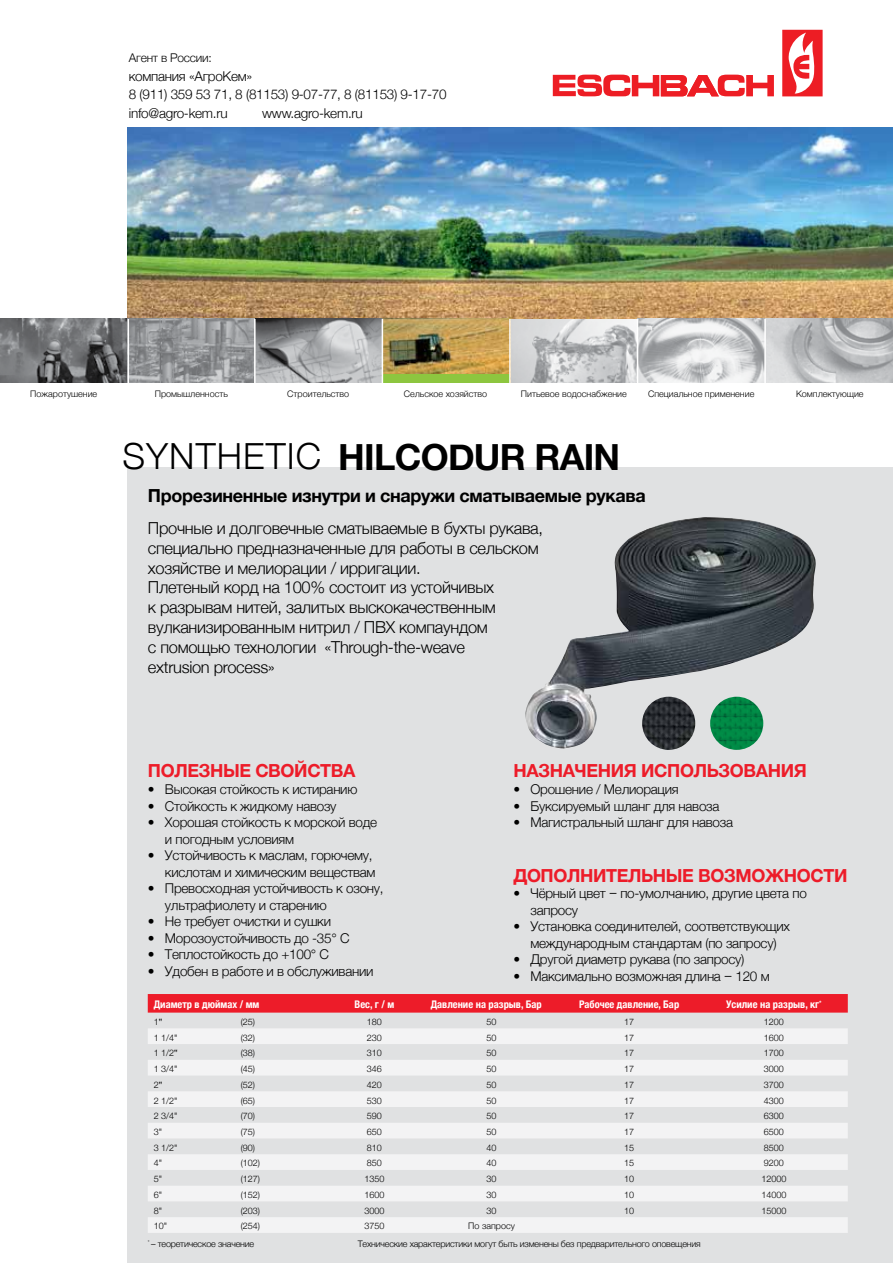
<style>
.page{position:relative;width:893px;height:1263px;background:#fff}
.page>*{position:absolute;margin:0;border:0;box-sizing:border-box;transform-origin:0 0}
.t1{font:700 36px "Helvetica Neue";letter-spacing:-.02em;color:#000}
.t2{font:300 36px "Helvetica Neue";letter-spacing:.03em;color:#000}
.t3{font:700 18px "Helvetica Neue";letter-spacing:-.02em;color:#ed1c29}
.t4{font:700 18px "Helvetica Neue";letter-spacing:-.02em;color:#000}
.t5{font:300 16.5px/19.8px "Helvetica Neue";letter-spacing:-.02em;color:#000}
.t6{font:300 condensed 16.5px "Frutiger";color:#ed1c29}
.t7{font:300 13.5px/16.5px "Helvetica Neue";letter-spacing:-.02em;color:#000}
.t8{font:300 12px "Helvetica Neue";letter-spacing:-.02em;color:#000}
.t9{font:700 condensed 10.5px "Helvetica Neue";color:#fff}
.t10{font:300 9px "Helvetica Neue";color:#000}
.t11{font:300 9px "Helvetica Neue";letter-spacing:-.02em;color:#000}
.s1{font-family:"Futuris Cyrillic";font-weight:400}
.s2{font-family:"Minion Pro";font-weight:700}
</style>
<div class="page">
<img style="left:0;top:319px;width:893px;height:64px">
<img style="left:128px;top:128px;width:765px;height:191px">
<div style="left:128px;top:468px;width:765px;height:795px;background:#e0e1e2"></div>
<svg style="left:782px;top:30px;width:41px;height:66px"></svg>
<svg style="left:553px;top:75px;width:221px;height:21px"></svg>
<hr style="left:128px;top:319px;width:1px;height:67px;background:#fff">
<hr style="left:254px;top:319px;width:2px;height:72px;background:#fff">
<hr style="left:764px;top:319px;width:2px;height:67px;background:#fff">
<hr style="left:637px;top:319px;width:1px;height:67px;background:#fff">
<div style="left:382px;top:374px;width:128px;height:9px;background:#8dc63f"></div>
<hr style="left:382px;top:319px;width:1px;height:67px;background:#fff">
<hr style="left:509px;top:319px;width:2px;height:67px;background:#fff">
<img style="left:525px;top:517px;width:291px;height:231px">
<img style="left:642px;top:697px;width:53px;height:53px;border-radius:27px">
<img style="left:710px;top:697px;width:53px;height:53px;border-radius:27px">
<div style="left:148px;top:994px;width:700px;height:18px;background:#ed1c29"></div>
<div style="left:148px;top:1028px;width:700px;height:16px;background:#f3f3f4"></div>
<svg style="left:148px;top:1060px;width:700px;height:173px;fill:#f3f3f4"></svg>
<p class="t8" style="left:129px;top:48px;width:84px">Агент в России:</p>
<p class="t7" style="left:129px;top:66px;width:319px;line-height:18.3px">компания «АгроКем»<br>8 (911) 359 53 71, 8 (81153) 9-07-77, 8 (81153) 9-17-70 info@agro-kem.ru</p>
<p class="t7" style="left:262px;top:104px;width:102px">www.agro-kem.ru</p>
<p class="t10" style="left:30px;top:387px;width:68px">Пожаротушение</p>
<p class="t10" style="left:155px;top:387px;width:75px">Промышленность</p>
<p class="t10" style="left:287px;top:387px;width:63px">Строительство</p>
<p class="t10" style="left:404px;top:387px;width:85px">Сельское хозяйство</p>
<p class="t10" style="left:521px;top:387px;width:107px">Питьевое водоснабжение</p>
<p class="t10" style="left:648px;top:387px;width:108px">Специальное применение</p>
<p class="t10" style="left:796px;top:387px;width:69px">Комплектующие</p>
<h1 class="t2" style="left:122px;top:427px;width:200px">SYNTHETIC</h1>
<h1 class="t1" style="left:338px;top:429px;width:283px">HILCODUR RAIN</h1>
<h2 class="t4" style="left:148px;top:482px;width:499px">Прорезиненные изнутри и снаружи сматываемые рукава</h2>
<p class="t5" style="left:148px;top:517px;width:397px">Прочные и долговечные сматываемые в бухты рукава, специально предназначенные для работы в сельском хозяйстве и мелиорации / ирригации.<br>Плетеный корд на 100% состоит из устойчивых<br>к разрывам нитей, залитых выскокачественным вулканизированным нитрил / ПВХ компаундом<br>с помощью технологии «Through-the-weave<br>extrusion process»</p>
<h2 class="t3" style="left:148px;top:757px;width:209px">ПОЛЕЗНЫЕ СВОЙСТВА</h2>
<h2 class="t3" style="left:513px;top:757px;width:295px">НАЗНАЧЕНИЯ ИСПОЛЬЗОВАНИЯ</h2>
<p class="t7" style="left:148px;top:780px;width:211px">• Высокая стойкость к истиранию</p>
<p class="t7" style="left:148px;top:797px;width:190px">• Стойкость к жидкому навозу</p>
<p class="t7" style="left:165px;top:813px;width:214px;text-indent:-17px">• Хорошая стойкость к морской воде и погодным условиям</p>
<p class="t7" style="left:148px;top:846px;width:229px;text-align:right">• Устойчивость к маслам, горючему, кислотам и химическим веществам</p>
<p class="t7" style="left:165px;top:879px;width:220px;text-indent:-17px">• Превосходная устойчивость к озону, ультрафиолету и старению</p>
<p class="t7" style="left:148px;top:912px;width:185px">• Не требует очистки и сушки</p>
<p class="t7" style="left:148px;top:929px;width:203px">• Морозоустойчивость до -35° С</p>
<p class="t7" style="left:148px;top:945px;width:183px">• Теплостойкость до +100° С</p>
<p class="t7" style="left:148px;top:962px;width:227px">• Удобен в работе и в обслуживании</p>
<p class="t7" style="left:513px;top:780px;width:167px">• Орошение / Мелиорация</p>
<p class="t7" style="left:513px;top:797px;width:208px">• Буксируемый шланг для навоза</p>
<p class="t7" style="left:513px;top:813px;width:221px">• Магистральный шланг для навоза</p>
<p class="t6" style="left:521px;top:803px;width:18px">·</p>
<h2 class="t3" style="left:513px;top:861px;width:335px">ДОПОЛНИТЕЛЬНЫЕ ВОЗМОЖНОСТИ</h2>
<p class="t7" style="left:530px;top:884px;width:278px;text-indent:-17px">• Чёрный цвет <span class="s1">–</span> по-умолчанию, другие цвета по запросу</p>
<p class="t7" style="left:513px;top:917px;width:278px;text-align:center">• Установка соединителей, соответствующих международным стандартам (по запросу)</p>
<p class="t7" style="left:513px;top:950px;width:232px">• Другой диаметр рукава (по запросу)</p>
<p class="t7" style="left:513px;top:967px;width:258px">• Максимально возможная длина <span class="s1">–</span> 120 м</p>
<p class="t9" style="left:154px;top:996px;width:107px">Диаметр в дюймах / мм</p>
<p class="t9" style="left:355px;top:996px;width:41px">Вес, г / м</p>
<p class="t9" style="left:431px;top:996px;width:113px">Давление на разрыв, Бар</p>
<p class="t9" style="left:579px;top:996px;width:102px">Рабочее давление, Бар</p>
<p class="t9" style="left:726px;top:996px;width:97px">Усилие на разрыв, кг<sup>*</sup></p>
<p class="t10" style="left:154px;top:1014px;width:10px">1<span class="s2">"</span></p>
<p class="t10" style="left:241px;top:1014px;width:16px">(25)</p>
<p class="t10" style="left:367px;top:1014px;width:17px">180</p>
<p class="t10" style="left:487px;top:1014px;width:12px">50</p>
<p class="t10" style="left:624px;top:1014px;width:12px">17</p>
<p class="t10" style="left:764px;top:1014px;width:22px">1200</p>
<p class="t10" style="left:154px;top:1030px;width:25px">1 1/4"</p>
<p class="t10" style="left:241px;top:1030px;width:16px">(32)</p>
<p class="t10" style="left:367px;top:1030px;width:17px">230</p>
<p class="t10" style="left:487px;top:1030px;width:12px">50</p>
<p class="t10" style="left:624px;top:1030px;width:12px">17</p>
<p class="t10" style="left:764px;top:1030px;width:22px">1600</p>
<p class="t10" style="left:154px;top:1046px;width:25px">1 1/2<span class="s2">"</span></p>
<p class="t10" style="left:241px;top:1046px;width:16px">(38)</p>
<p class="t10" style="left:367px;top:1046px;width:17px">310</p>
<p class="t10" style="left:487px;top:1046px;width:12px">50</p>
<p class="t10" style="left:624px;top:1046px;width:12px">17</p>
<p class="t10" style="left:764px;top:1046px;width:22px">1700</p>
<p class="t10" style="left:154px;top:1061px;width:25px">1 3/4"</p>
<p class="t10" style="left:241px;top:1061px;width:16px">(45)</p>
<p class="t10" style="left:367px;top:1061px;width:17px">346</p>
<p class="t10" style="left:487px;top:1061px;width:12px">50</p>
<p class="t10" style="left:624px;top:1061px;width:12px">17</p>
<p class="t10" style="left:764px;top:1061px;width:22px">3000</p>
<p class="t10" style="left:154px;top:1077px;width:10px">2<span class="s2">"</span></p>
<p class="t10" style="left:241px;top:1077px;width:16px">(52)</p>
<p class="t10" style="left:367px;top:1077px;width:17px">420</p>
<p class="t10" style="left:487px;top:1077px;width:12px">50</p>
<p class="t10" style="left:624px;top:1077px;width:12px">17</p>
<p class="t10" style="left:764px;top:1077px;width:22px">3700</p>
<p class="t10" style="left:154px;top:1093px;width:25px">2 1/2"</p>
<p class="t10" style="left:241px;top:1093px;width:16px">(65)</p>
<p class="t10" style="left:367px;top:1093px;width:17px">530</p>
<p class="t10" style="left:487px;top:1093px;width:12px">50</p>
<p class="t10" style="left:624px;top:1093px;width:12px">17</p>
<p class="t10" style="left:764px;top:1093px;width:22px">4300</p>
<p class="t10" style="left:154px;top:1109px;width:25px">2 3/4"</p>
<p class="t10" style="left:241px;top:1109px;width:16px">(70)</p>
<p class="t10" style="left:367px;top:1109px;width:17px">590</p>
<p class="t10" style="left:487px;top:1109px;width:12px">50</p>
<p class="t10" style="left:624px;top:1109px;width:12px">17</p>
<p class="t10" style="left:764px;top:1109px;width:22px">6300</p>
<p class="t10" style="left:154px;top:1124px;width:10px">3"</p>
<p class="t10" style="left:241px;top:1124px;width:16px">(75)</p>
<p class="t10" style="left:367px;top:1124px;width:17px">650</p>
<p class="t10" style="left:487px;top:1124px;width:12px">50</p>
<p class="t10" style="left:624px;top:1124px;width:12px">17</p>
<p class="t10" style="left:764px;top:1124px;width:22px">6500</p>
<p class="t10" style="left:154px;top:1140px;width:25px">3 1/2"</p>
<p class="t10" style="left:241px;top:1140px;width:16px">(90)</p>
<p class="t10" style="left:367px;top:1140px;width:17px">810</p>
<p class="t10" style="left:487px;top:1140px;width:12px">40</p>
<p class="t10" style="left:624px;top:1140px;width:12px">15</p>
<p class="t10" style="left:764px;top:1140px;width:22px">8500</p>
<p class="t10" style="left:154px;top:1156px;width:10px">4"</p>
<p class="t10" style="left:241px;top:1156px;width:21px">(102)</p>
<p class="t10" style="left:367px;top:1156px;width:17px">850</p>
<p class="t10" style="left:487px;top:1156px;width:12px">40</p>
<p class="t10" style="left:624px;top:1156px;width:12px">15</p>
<p class="t10" style="left:764px;top:1156px;width:22px">9200</p>
<p class="t10" style="left:154px;top:1172px;width:10px">5"</p>
<p class="t10" style="left:241px;top:1172px;width:21px">(127)</p>
<p class="t10" style="left:364px;top:1172px;width:22px">1350</p>
<p class="t10" style="left:487px;top:1172px;width:12px">30</p>
<p class="t10" style="left:624px;top:1172px;width:12px">10</p>
<p class="t10" style="left:761px;top:1172px;width:27px">12000</p>
<p class="t10" style="left:154px;top:1187px;width:10px">6"</p>
<p class="t10" style="left:241px;top:1187px;width:21px">(152)</p>
<p class="t10" style="left:364px;top:1187px;width:22px">1600</p>
<p class="t10" style="left:487px;top:1187px;width:12px">30</p>
<p class="t10" style="left:624px;top:1187px;width:12px">10</p>
<p class="t10" style="left:761px;top:1187px;width:27px">14000</p>
<p class="t10" style="left:154px;top:1203px;width:10px">8"</p>
<p class="t10" style="left:241px;top:1203px;width:21px">(203)</p>
<p class="t10" style="left:364px;top:1203px;width:22px">3000</p>
<p class="t10" style="left:487px;top:1203px;width:12px">30</p>
<p class="t10" style="left:624px;top:1203px;width:12px">10</p>
<p class="t10" style="left:761px;top:1203px;width:27px">15000</p>
<p class="t10" style="left:154px;top:1219px;width:15px">10"</p>
<p class="t10" style="left:241px;top:1219px;width:21px">(254)</p>
<p class="t10" style="left:364px;top:1219px;width:22px">3750</p>
<p class="t10" style="left:468px;top:1219px;width:48px">По запросу</p>
<p class="t11" style="left:148px;top:1236px;width:108px"><sup>*</sup> – теоретическое значение</p>
<p class="t11" style="left:358px;top:1236px;width:345px">Технические характеристики могут быть изменены без предварительного оповещения</p>
</div>
